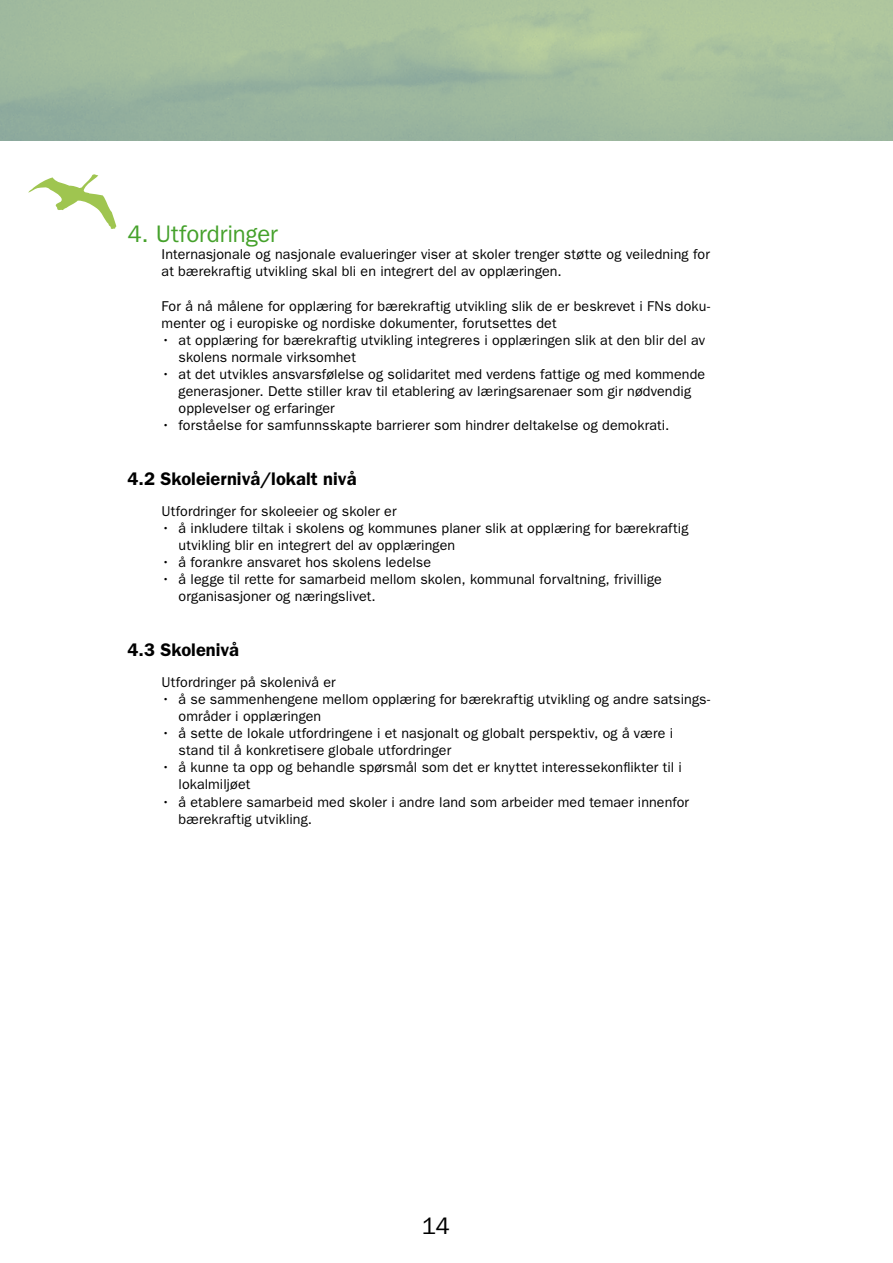
<style>
.page{position:relative;width:893px;height:1263px;background:#fff}
.page>*{position:absolute;margin:0;border:0;box-sizing:border-box;transform-origin:0 0}
.t1{font:24px "Franklin Gothic";letter-spacing:-.005em;color:#45a12b}
.t2{font:24px "Franklin Gothic";color:#000}
.t3{font:600 18.3px "Franklin Gothic";color:#000}
.t4{font:14.25px/17.1px "Franklin Gothic";letter-spacing:.005em;color:#000}
</style>
<div class="page">
<hr style="left:892px;top:0;width:1px;height:140px;background:#c9dd9b">
<svg style="left:28px;top:174px;width:88px;height:55px"></svg>
<h1 class="t1" style="left:128px;top:220px;width:152px">4. Utfordringer</h1>
<p class="t4" style="left:162px;top:246px;width:550px">Internasjonale og nasjonale evalueringer viser at skoler trenger støtte og veiledning for at bærekraftig utvikling skal bli en integrert del av opplæringen.</p>
<p class="t4" style="left:162px;top:297px;width:550px">For å nå målene for opplæring for bærekraftig utvikling slik de er beskrevet i FNs doku&shy;menter og i europiske og nordiske dokumenter, forutsettes det</p>
<p class="t4" style="left:179px;top:331px;width:528px;text-indent:-17px">• at opplæring for bærekraftig utvikling integreres i opplæringen slik at den blir del av skolens normale virksomhet</p>
<p class="t4" style="left:179px;top:366px;width:528px;text-indent:-17px">• at det utvikles ansvarsfølelse og solidaritet med verdens fattige og med kommende generasjoner. Dette stiller krav til etablering av læringsarenaer som gir nødvendig opplevelser og erfaringer</p>
<p class="t4" style="left:162px;top:417px;width:509px">• forståelse for samfunnsskapte barrierer som hindrer deltakelse og demokrati.</p>
<p class="t3" style="left:128px;top:468px;width:231px">4.2 Skoleiernivå/lokalt nivå</p>
<p class="t4" style="left:162px;top:502px;width:237px">Utfordringer for skoleeier og skoler er</p>
<p class="t4" style="left:179px;top:520px;width:511px;text-indent:-17px">• å inkludere tiltak i skolens og kommunes planer slik at opplæring for bærekraftig utvikling blir en integrert del av opplæringen</p>
<p class="t4" style="left:162px;top:554px;width:271px">• å forankre ansvaret hos skolens ledelse</p>
<p class="t4" style="left:179px;top:571px;width:485px;text-indent:-17px">• å legge til rette for samarbeid mellom skolen, kommunal forvaltning, frivillige organisasjoner og næringslivet.</p>
<p class="t3" style="left:128px;top:639px;width:113px">4.3 Skolenivå</p>
<p class="t4" style="left:162px;top:673px;width:176px">Utfordringer på skolenivå er</p>
<p class="t4" style="left:179px;top:691px;width:533px;text-indent:-17px">• å se sammenhengene mellom opplæring for bærekraftig utvikling og andre satsings&shy;områder i opplæringen</p>
<p class="t4" style="left:179px;top:725px;width:496px;text-indent:-17px">• å sette de lokale utfordringene i et nasjonalt og globalt perspektiv, og å være i stand til å konkretisere globale utfordringer</p>
<p class="t4" style="left:179px;top:759px;width:505px;text-indent:-17px">• å kunne ta opp og behandle spørsmål som det er knyttet interessekonflikter til i lokalmiljøet</p>
<p class="t4" style="left:179px;top:793px;width:512px;text-indent:-17px">• å etablere samarbeid med skoler i andre land som arbeider med temaer innenfor bærekraftig utvikling.</p>
<h1 class="t2" style="left:422px;top:1212px;width:30px">14</h1>
</div>
